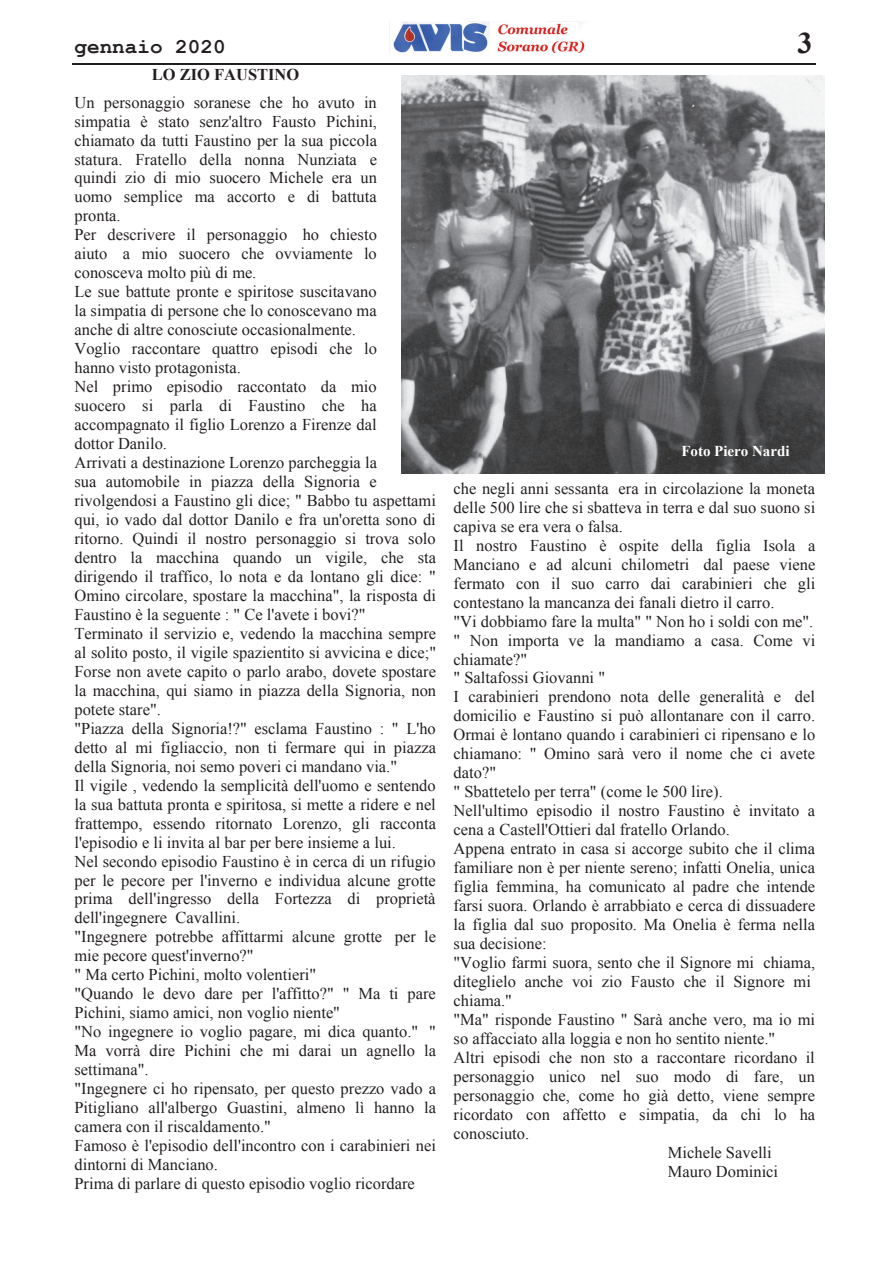
<style>
.page{position:relative;width:893px;height:1263px;background:#fff}
.page>*{position:absolute;margin:0;border:0;box-sizing:border-box;transform-origin:0 0}
.t1{font:700 30px "Times New Roman";color:#231f20}
.t2{font:700 21px "Courier New";color:#231f20}
.t3{font:16.5px/18.9px "Times New Roman";color:#231f20}
.t4{font:700 16.5px "Times New Roman";color:#231f20}
.t5{font:700 15px "Times New Roman";color:#fff}
</style>
<div class="page">
<img style="left:389px;top:21px;width:196px;height:32px">
<hr style="left:72px;top:64px;width:743px;height:1px;background:#231f20">
<img style="left:401px;top:75px;width:423px;height:398px">
<p class="t2" style="left:74px;top:33px;width:153px">gennaio 2020</p>
<h1 class="t1" style="left:797px;top:22px;width:16px">3</h1>
<p class="t4" style="left:152px;top:63px;width:149px">LO ZIO FAUSTINO</p>
<p class="t3" style="left:74px;top:92px;width:363px">Un personaggio soranese che ho avuto in simpatia è stato senz'altro Fausto Pichini, chiamato da tutti Faustino per la sua piccola<br>statura. Fratello della nonna Nunziata e<br>quindi zio di mio suocero Michele era un<br>uomo semplice ma accorto e di battuta<br>pronta.<br>Per descrivere il personaggio ho chiesto<br>aiuto a mio suocero che ovviamente lo conosceva molto più di me.<br>Le sue battute pronte e spiritose suscitavano<br>la simpatia di persone che lo conoscevano ma<br>anche di altre conosciute occasionalmente.<br>Voglio raccontare quattro episodi che lo<br>hanno visto protagonista.<br>Nel primo episodio raccontato da mio<br>suocero si parla di Faustino che ha accompagnato il figlio Lorenzo a Firenze dal<br>dottor Danilo.<br>Arrivati a destinazione Lorenzo parcheggia la<br>sua automobile in piazza della Signoria e rivolgendosi a Faustino gli dice; " Babbo tu aspettami qui, io vado dal dottor Danilo e fra un'oretta sono di ritorno. Quindi il nostro personaggio si trova solo dentro la macchina quando un vigile, che sta dirigendo il traffico, lo nota e da lontano gli dice: " Omino circolare, spostare la macchina", la risposta di Faustino è la seguente : " Ce l'avete i bovi?" Terminato il servizio e, vedendo la macchina sempre al solito posto, il vigile spazientito si avvicina e dice;" Forse non avete capito o parlo arabo, dovete spostare la macchina, qui siamo in piazza della Signoria, non potete stare".<br>"Piazza della Signoria!?" esclama Faustino : " L'ho detto al mi figliaccio, non ti fermare qui in piazza della Signoria, noi semo poveri ci mandano via."<br>Il vigile , vedendo la semplicità dell'uomo e sentendo la sua battuta pronta e spiritosa, si mette a ridere e nel frattempo, essendo ritornato Lorenzo, gli racconta l'episodio e li invita al bar per bere insieme a lui.<br>Nel secondo episodio Faustino è in cerca di un rifugio per le pecore per l'inverno e individua alcune grotte prima dell'ingresso della Fortezza di proprietà dell'ingegnere Cavallini.<br>"Ingegnere potrebbe affittarmi alcune grotte per le mie pecore quest'inverno?"<br>" Ma certo Pichini, molto volentieri"<br>"Quando le devo dare per l'affitto?" " Ma ti pare Pichini, siamo amici, non voglio niente"<br>"No ingegnere io voglio pagare, mi dica quanto." " Ma vorrà dire Pichini che mi darai un agnello la settimana".<br>"Ingegnere ci ho ripensato, per questo prezzo vado a Pitigliano all'albergo Guastini, almeno lì hanno la camera con il riscaldamento."<br>Famoso è l'episodio dell'incontro con i carabinieri nei dintorni di Manciano.<br>Prima di parlare di questo episodio voglio ricordare</p>
<p class="t5" style="left:681px;top:441px;width:110px">Foto Piero Nardi</p>
<p class="t3" style="left:454px;top:478px;width:363px">che negli anni sessanta era in circolazione la moneta</p>
<p class="t3" style="left:454px;top:497px;width:363px">delle 500 lire che si sbatteva in terra e dal suo suono si</p>
<p class="t3" style="left:454px;top:516px;width:171px">capiva se era vera o falsa.</p>
<p class="t3" style="left:454px;top:535px;width:363px">Il nostro Faustino è ospite della figlia Isola a</p>
<p class="t3" style="left:454px;top:554px;width:363px">Manciano e ad alcuni chilometri dal paese viene</p>
<p class="t3" style="left:454px;top:573px;width:363px">fermato con il suo carro dai carabinieri che gli</p>
<p class="t3" style="left:454px;top:592px;width:322px">contestano la mancanza dei fanali dietro il carro.</p>
<p class="t3" style="left:454px;top:611px;width:361px">"Vi dobbiamo fare la multa" " Non ho i soldi con me".</p>
<p class="t3" style="left:454px;top:630px;width:363px">" Non importa ve la mandiamo a casa. Come vi</p>
<p class="t3" style="left:454px;top:649px;width:75px">chiamate?"</p>
<p class="t3" style="left:454px;top:668px;width:153px">" Saltafossi Giovanni "</p>
<p class="t3" style="left:454px;top:687px;width:363px">I carabinieri prendono nota delle generalità e del</p>
<p class="t3" style="left:454px;top:706px;width:363px">domicilio e Faustino si può allontanare con il carro.</p>
<p class="t3" style="left:454px;top:725px;width:363px">Ormai è lontano quando i carabinieri ci ripensano e lo</p>
<p class="t3" style="left:454px;top:744px;width:363px">chiamano: " Omino sarà vero il nome che ci avete</p>
<p class="t3" style="left:454px;top:763px;width:44px">dato?"</p>
<p class="t3" style="left:454px;top:782px;width:271px">" Sbattetelo per terra" (come le 500 lire).</p>
<p class="t3" style="left:454px;top:801px;width:363px">Nell'ultimo episodio il nostro Faustino è invitato a</p>
<p class="t3" style="left:454px;top:820px;width:278px">cena a Castell'Ottieri dal fratello Orlando.</p>
<p class="t3" style="left:454px;top:839px;width:363px">Appena entrato in casa si accorge subito che il clima</p>
<p class="t3" style="left:454px;top:858px;width:363px">familiare non è per niente sereno; infatti Onelia, unica</p>
<p class="t3" style="left:454px;top:877px;width:363px">figlia femmina, ha comunicato al padre che intende</p>
<p class="t3" style="left:454px;top:896px;width:363px">farsi suora. Orlando è arrabbiato e cerca di dissuadere</p>
<p class="t3" style="left:454px;top:915px;width:363px">la figlia dal suo proposito. Ma Onelia è ferma nella</p>
<p class="t3" style="left:454px;top:934px;width:95px">sua decisione:</p>
<p class="t3" style="left:454px;top:953px;width:363px">"Voglio farmi suora, sento che il Signore mi chiama,</p>
<p class="t3" style="left:454px;top:972px;width:359px">diteglielo anche voi zio Fausto che il Signore mi</p>
<p class="t3" style="left:454px;top:991px;width:60px">chiama."</p>
<p class="t3" style="left:454px;top:1010px;width:363px">"Ma" risponde Faustino " Sarà anche vero, ma io mi</p>
<p class="t3" style="left:454px;top:1029px;width:323px">so affacciato alla loggia e non ho sentito niente."</p>
<p class="t3" style="left:454px;top:1048px;width:363px">Altri episodi che non sto a raccontare ricordano il</p>
<p class="t3" style="left:454px;top:1067px;width:363px">personaggio unico nel suo modo di fare, un</p>
<p class="t3" style="left:454px;top:1086px;width:363px">personaggio che, come ho già detto, viene sempre</p>
<p class="t3" style="left:454px;top:1104px;width:363px">ricordato con affetto e simpatia, da chi lo ha</p>
<p class="t3" style="left:454px;top:1123px;width:77px">conosciuto.</p>
<p class="t3" style="left:668px;top:1142px;width:105px">Michele Savelli</p>
<p class="t3" style="left:668px;top:1161px;width:112px">Mauro Dominici</p>
</div>
